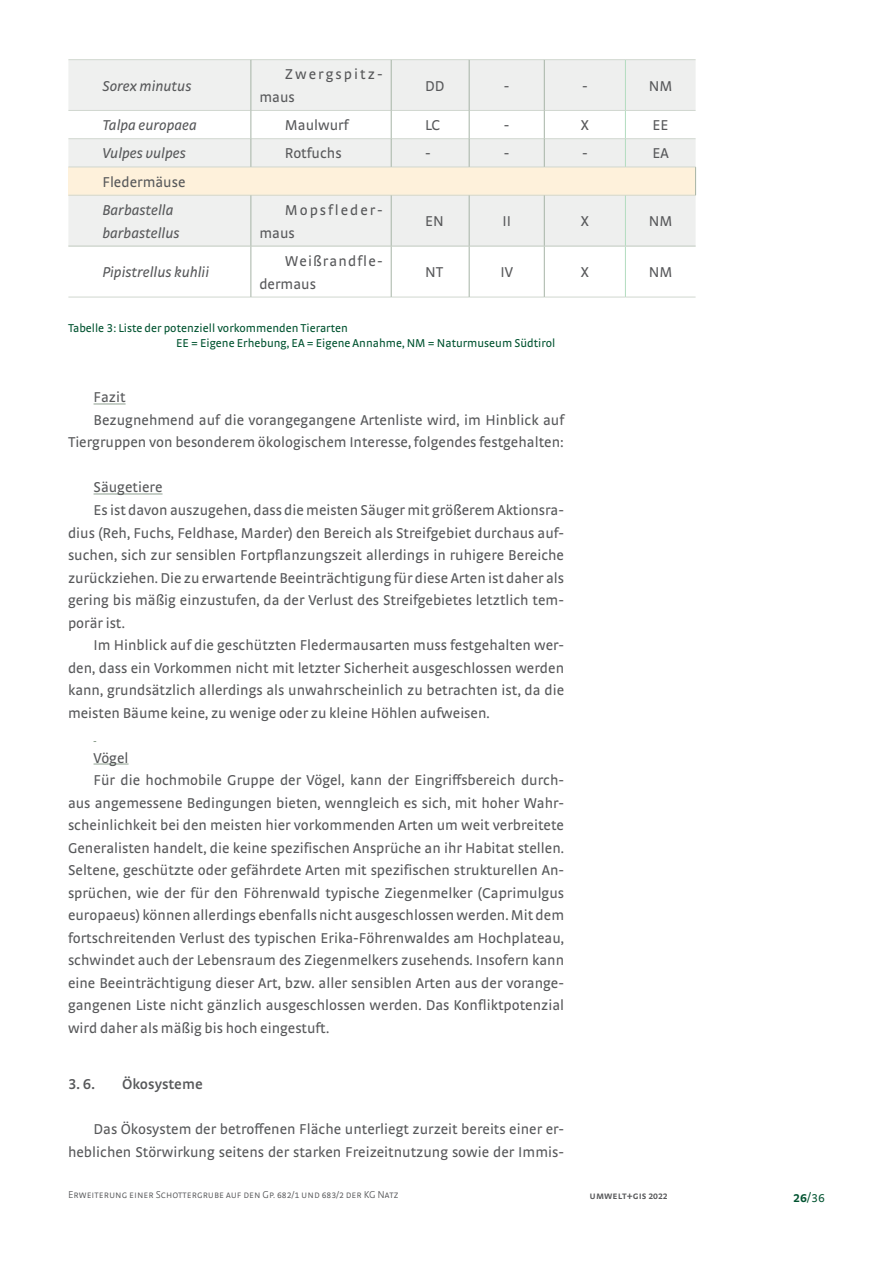
<style>
.page{position:relative;width:893px;height:1263px;background:#fff}
.page>*{position:absolute;margin:0;border:0;box-sizing:border-box;transform-origin:0 0}
.t1{font:15px/22.5px "Strada TF";color:#57585a;text-align:right}
.t2{font:15px/22.5px "Strada TF Regular Italic Reg 2";color:#57585a}
.t3{font:15px/22.5px "Strada TF";letter-spacing:.075em;color:#57585a}
.t4{font:15px/22.5px "Strada TF";letter-spacing:.135em;color:#57585a}
.t5{font:15px/22.5px "Strada TF";letter-spacing:.13em;color:#57585a}
.t6{font:600 15px "Strada TF";color:#57585a}
.t7{font:300 15px "Strada SC";color:#015330}
.t8{font:12px/15px "Strada TF";color:#015330}
.t9{font:300 10.5px "Strada SC";color:#57585a}
.t10{font:600 10.5px "Strada SC";color:#57585a}
.s1{font-weight:600}
</style>
<div class="page">
<hr style="left:94px;top:404px;width:32px;height:1px;background:#8ea08f">
<hr style="left:94px;top:494px;width:69px;height:1px;background:#8ea08f">
<hr style="left:94px;top:764px;width:35px;height:1px;background:#8ea08f">
<div style="left:68px;top:60px;width:323px;height:186px;background:#eff0ef"></div>
<div style="left:392px;top:60px;width:304px;height:186px;background:#eeefee"></div>
<hr style="left:68px;top:59px;width:183px;height:1px;background:#d0d7cf">
<hr style="left:251px;top:59px;width:140px;height:1px;background:#d0d7cf">
<hr style="left:391px;top:59px;width:78px;height:1px;background:#d0d7cf">
<hr style="left:469px;top:59px;width:75px;height:1px;background:#d0d7cf">
<hr style="left:544px;top:59px;width:81px;height:1px;background:#d0d7cf">
<hr style="left:625px;top:59px;width:71px;height:1px;background:#d0d7cf">
<hr style="left:68px;top:195px;width:183px;height:1px;background:#d0d7cf">
<hr style="left:251px;top:195px;width:140px;height:1px;background:#d0d7cf">
<hr style="left:391px;top:195px;width:78px;height:1px;background:#d0d7cf">
<hr style="left:469px;top:195px;width:75px;height:1px;background:#d0d7cf">
<hr style="left:544px;top:195px;width:81px;height:1px;background:#d0d7cf">
<hr style="left:625px;top:195px;width:71px;height:1px;background:#d0d7cf">
<hr style="left:251px;top:60px;width:1px;height:50px;background:#a6b4a6">
<hr style="left:391px;top:60px;width:1px;height:50px;background:#a6b4a6">
<hr style="left:469px;top:60px;width:1px;height:50px;background:#a6b4a6">
<hr style="left:544px;top:60px;width:1px;height:50px;background:#a6b4a6">
<hr style="left:251px;top:195px;width:1px;height:51px;background:#a6b4a6">
<hr style="left:391px;top:195px;width:1px;height:51px;background:#a6b4a6">
<hr style="left:469px;top:195px;width:1px;height:51px;background:#a6b4a6">
<hr style="left:544px;top:195px;width:1px;height:51px;background:#a6b4a6">
<hr style="left:625px;top:60px;width:1px;height:50px;background:#b3dcc0">
<svg style="left:68px;top:110px;width:628px;height:85px"></svg>
<hr style="left:625px;top:195px;width:1px;height:51px;background:#b3dcc0">
<svg style="left:68px;top:247px;width:628px;height:50px"></svg>
<hr style="left:68px;top:246px;width:183px;height:1px;background:#d0d7cf">
<hr style="left:251px;top:246px;width:140px;height:1px;background:#d0d7cf">
<hr style="left:391px;top:246px;width:78px;height:1px;background:#d0d7cf">
<hr style="left:469px;top:246px;width:75px;height:1px;background:#d0d7cf">
<hr style="left:544px;top:246px;width:81px;height:1px;background:#d0d7cf">
<hr style="left:625px;top:246px;width:71px;height:1px;background:#d0d7cf">
<hr style="left:68px;top:297px;width:183px;height:1px;background:#d0d7cf">
<hr style="left:251px;top:297px;width:140px;height:1px;background:#d0d7cf">
<hr style="left:391px;top:297px;width:78px;height:1px;background:#d0d7cf">
<hr style="left:469px;top:297px;width:75px;height:1px;background:#d0d7cf">
<hr style="left:544px;top:297px;width:81px;height:1px;background:#d0d7cf">
<hr style="left:625px;top:297px;width:71px;height:1px;background:#d0d7cf">
<hr style="left:251px;top:246px;width:1px;height:51px;background:#a6b4a6">
<hr style="left:391px;top:246px;width:1px;height:51px;background:#a6b4a6">
<hr style="left:469px;top:246px;width:1px;height:51px;background:#a6b4a6">
<hr style="left:544px;top:246px;width:1px;height:51px;background:#a6b4a6">
<hr style="left:625px;top:246px;width:1px;height:51px;background:#b3dcc0">
<p class="t2" style="left:102px;top:76px;width:91px">Sorex minutus</p>
<p class="t4" style="left:259px;top:63px;width:125px;text-indent:26px">Zwergspitz&shy;maus</p>
<p class="t1" style="left:425px;top:75px;width:21px">DD</p>
<p class="t1" style="left:504px;top:75px;width:7px">-</p>
<p class="t1" style="left:582px;top:75px;width:7px">-</p>
<p class="t1" style="left:649px;top:75px;width:25px">NM</p>
<p class="t2" style="left:102px;top:115px;width:96px">Talpa europaea</p>
<p class="t1" style="left:285px;top:114px;width:65px">Maulwurf</p>
<p class="t1" style="left:425px;top:114px;width:17px">LC</p>
<p class="t1" style="left:504px;top:114px;width:7px">-</p>
<p class="t1" style="left:581px;top:114px;width:10px">X</p>
<p class="t1" style="left:652px;top:114px;width:18px">EE</p>
<p class="t2" style="left:102px;top:143px;width:85px">Vulpes vulpes</p>
<p class="t1" style="left:285px;top:142px;width:58px">Rotfuchs</p>
<p class="t1" style="left:425px;top:142px;width:7px">-</p>
<p class="t1" style="left:504px;top:142px;width:7px">-</p>
<p class="t1" style="left:582px;top:142px;width:7px">-</p>
<p class="t1" style="left:652px;top:142px;width:18px">EA</p>
<p class="t1" style="left:102px;top:171px;width:85px">Fledermäuse</p>
<p class="t2" style="left:102px;top:200px;width:79px">Barbastella barbastellus</p>
<p class="t5" style="left:259px;top:199px;width:125px;text-indent:26px">Mopsfleder&shy;maus</p>
<p class="t1" style="left:425px;top:210px;width:20px">EN</p>
<p class="t1" style="left:502px;top:210px;width:10px">II</p>
<p class="t1" style="left:581px;top:210px;width:10px">X</p>
<p class="t1" style="left:649px;top:210px;width:25px">NM</p>
<p class="t2" style="left:102px;top:262px;width:108px">Pipistrellus kuhlii</p>
<p class="t3" style="left:259px;top:250px;width:125px;text-indent:26px">Weißrandfle&shy;dermaus</p>
<p class="t1" style="left:425px;top:261px;width:20px">NT</p>
<p class="t1" style="left:500px;top:261px;width:14px">IV</p>
<p class="t1" style="left:581px;top:261px;width:10px">X</p>
<p class="t1" style="left:649px;top:261px;width:25px">NM</p>
<p class="t8" style="left:176px;top:321px;width:381px;text-indent:-108px">Tabelle 3: Liste der potenziell vorkommenden Tierarten<br>EE = Eigene Erhebung, EA = Eigene Annahme, NM = Naturmuseum Südtirol</p>
<p class="t1" style="left:94px;top:386px;width:34px">Fazit</p>
<p class="t1" style="left:94px;top:409px;width:472px">Bezugnehmend auf die vorangegangene Artenliste wird, im Hinblick auf</p>
<p class="t1" style="left:68px;top:431px;width:497px">Tiergruppen von besonderem ökologischem Interesse, folgendes festgehalten:</p>
<p class="t1" style="left:94px;top:476px;width:70px">Säugetiere</p>
<p class="t1" style="left:94px;top:499px;width:472px">Es ist davon auszugehen, dass die meisten Säuger mit größerem Aktionsra-</p>
<p class="t1" style="left:68px;top:521px;width:498px">dius (Reh, Fuchs, Feldhase, Marder) den Bereich als Streifgebiet durchaus auf-</p>
<p class="t1" style="left:68px;top:544px;width:498px">suchen, sich zur sensiblen Fortpflanzungszeit allerdings in ruhigere Bereiche</p>
<p class="t1" style="left:68px;top:566px;width:498px">zurückziehen. Die zu erwartende Beeinträchtigung für diese Arten ist daher als</p>
<p class="t1" style="left:68px;top:589px;width:498px">gering bis mäßig einzustufen, da der Verlust des Streifgebietes letztlich tem-</p>
<p class="t1" style="left:68px;top:611px;width:58px">porär ist.</p>
<p class="t1" style="left:94px;top:634px;width:472px">Im Hinblick auf die geschützten Fledermausarten muss festgehalten wer-</p>
<p class="t1" style="left:68px;top:656px;width:498px">den, dass ein Vorkommen nicht mit letzter Sicherheit ausgeschlossen werden</p>
<p class="t1" style="left:68px;top:679px;width:498px">kann, grundsätzlich allerdings als unwahrscheinlich zu betrachten ist, da die</p>
<p class="t1" style="left:68px;top:701px;width:423px">meisten Bäume keine, zu wenige oder zu kleine Höhlen aufweisen.</p>
<p class="t1" style="left:94px;top:746px;width:37px">Vögel</p>
<p class="t1" style="left:94px;top:769px;width:472px">Für die hochmobile Gruppe der Vögel, kann der Eingriffsbereich durch-</p>
<p class="t1" style="left:68px;top:791px;width:498px">aus angemessene Bedingungen bieten, wenngleich es sich, mit hoher Wahr-</p>
<p class="t1" style="left:68px;top:814px;width:498px">scheinlichkeit bei den meisten hier vorkommenden Arten um weit verbreitete</p>
<p class="t1" style="left:68px;top:836px;width:498px">Generalisten handelt, die keine spezifischen Ansprüche an ihr Habitat stellen.</p>
<p class="t1" style="left:68px;top:859px;width:498px">Seltene, geschützte oder gefährdete Arten mit spezifischen strukturellen An-</p>
<p class="t1" style="left:68px;top:881px;width:498px">sprüchen, wie der für den Föhrenwald typische Ziegenmelker (Caprimulgus</p>
<p class="t1" style="left:68px;top:904px;width:498px">europaeus) können allerdings ebenfalls nicht ausgeschlossen werden. Mit dem</p>
<p class="t1" style="left:68px;top:926px;width:498px">fortschreitenden Verlust des typischen Erika-Föhrenwaldes am Hochplateau,</p>
<p class="t1" style="left:68px;top:949px;width:498px">schwindet auch der Lebensraum des Ziegenmelkers zusehends. Insofern kann</p>
<p class="t1" style="left:68px;top:971px;width:498px">eine Beeinträchtigung dieser Art, bzw. aller sensiblen Arten aus der vorange-</p>
<p class="t1" style="left:68px;top:994px;width:498px">gangenen Liste nicht gänzlich ausgeschlossen werden. Das Konfliktpotenzial</p>
<p class="t1" style="left:68px;top:1016px;width:263px">wird daher als mäßig bis hoch eingestuft.</p>
<p class="t6" style="left:68px;top:1076px;width:29px">3. 6.</p>
<p class="t6" style="left:122px;top:1076px;width:82px">Ökosysteme</p>
<p class="t1" style="left:68px;top:1118px;width:498px">Das Ökosystem der betroffenen Fläche unterliegt zurzeit bereits einer er&shy;heblichen Störwirkung seitens der starken Freizeitnutzung sowie der Immis-</p>
<p class="t9" style="left:68px;top:1188px;width:332px">Erweiterung einer Schottergrube auf den Gp. 682/1 und 683/2 der KG Natz</p>
<p class="t10" style="left:590px;top:1189px;width:80px">umwelt+gis 2022</p>
<p class="t7" style="left:793px;top:1188px;width:33px"><span class="s1">26</span>/36</p>
</div>
